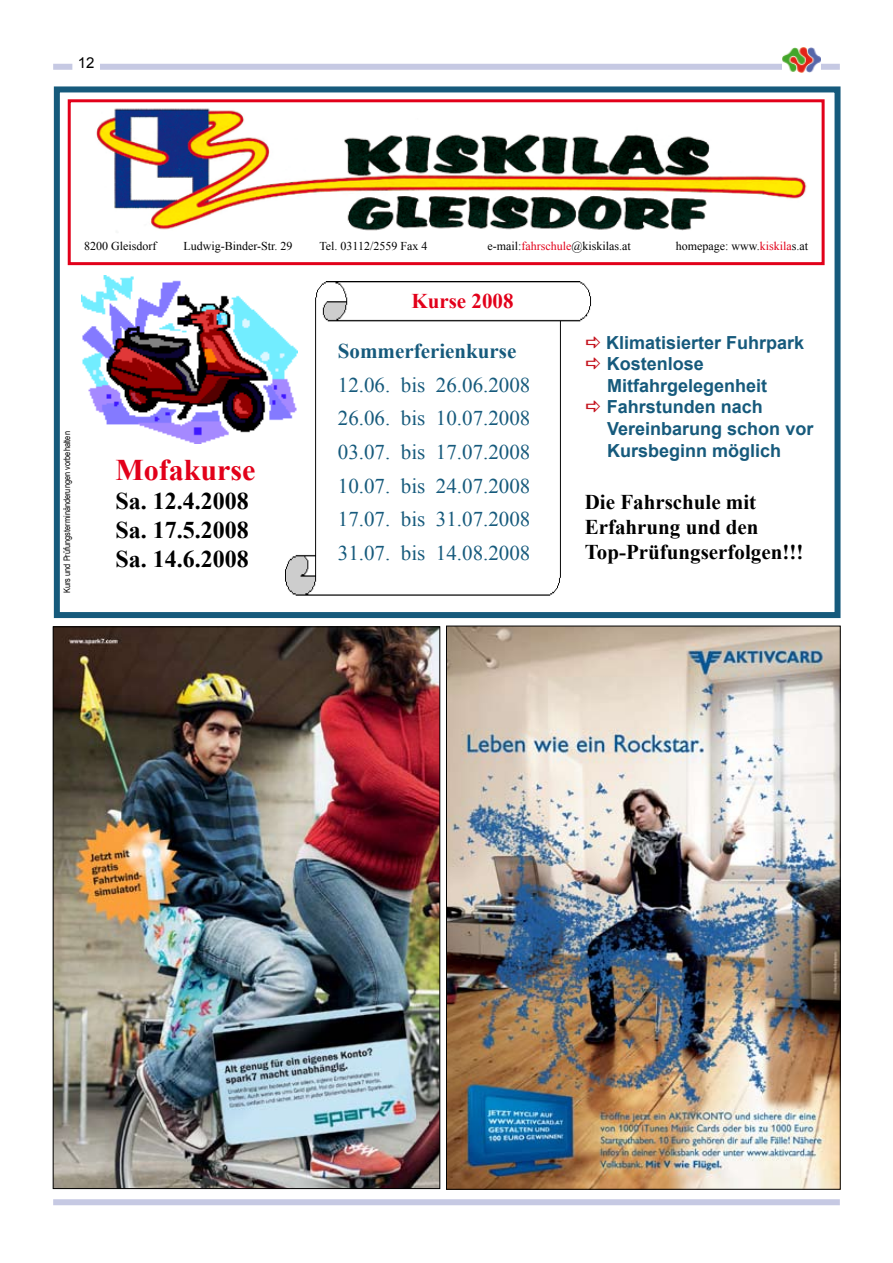
<style>
.page{position:relative;width:893px;height:1263px;background:#fff}
.page>*{position:absolute;margin:0;border:0;box-sizing:border-box;transform-origin:0 0}
.t1{font:700 30px "Times New Roman";color:#e2001a}
.t2{font:700 24px/28.8px "Times New Roman";color:#000;text-align:justify}
.t3{font:21px/33.6px "Times New Roman";color:#165a7c;text-align:justify}
.t4{font:700 21px/25.2px "Times New Roman";color:#000}
.t5{font:700 21px "Times New Roman";color:#165a7c}
.t6{font:700 21px "Times New Roman";color:#e2001a}
.t7{font:700 18px/21.6px "Arial";color:#165a7c}
.t8{font:15px "Arial";color:#000}
.t9{font:12px "Times New Roman";color:#000}
.t10{font:9px "Arial Narrow";color:#000}
.s1{color:#e2001a}
</style>
<div class="page">
<div style="left:53px;top:1199px;width:787px;height:6px;background:#c6c9e3"></div>
<div style="left:53px;top:64px;width:787px;height:6px;background:#c6c9e3"></div>
<img style="left:782px;top:48px;width:39px;height:24px">
<div style="left:73px;top:52px;width:26px;height:26px;background:#fff"></div>
<div style="left:54px;top:86px;width:786px;height:532px;border:6px solid #165a7c"></div>
<img style="left:96px;top:108px;width:711px;height:123px">
<div style="left:68px;top:99px;width:757px;height:166px;border:3px solid #e2001a"></div>
<img style="left:285px;top:281px;width:306px;height:315px">
<img style="left:81px;top:275px;width:216px;height:169px">
<img style="left:55px;top:628px;width:383px;height:559px">
<img style="left:448px;top:628px;width:390px;height:559px">
<svg style="left:586px;top:336px;width:5px;height:12px"></svg>
<svg style="left:586px;top:358px;width:5px;height:11px"></svg>
<svg style="left:586px;top:401px;width:5px;height:11px"></svg>
<p class="t8" style="left:78px;top:53px;width:18px">12</p>
<p class="t9" style="left:84px;top:238px;width:74px">8200 Gleisdorf</p>
<p class="t9" style="left:184px;top:238px;width:111px">Ludwig-Binder-Str. 29</p>
<p class="t9" style="left:319px;top:238px;width:110px">Tel. 03112/2559 Fax 4</p>
<p class="t9" style="left:487px;top:238px;width:145px">e-mail:<span class="s1">fahrschule</span>@kiskilas.at</p>
<p class="t9" style="left:676px;top:238px;width:134px">homepage: www.<span class="s1">kiskila</span>s.at</p>
<p class="t10" style="left:60px;top:593px;width:163px;rotate:-90deg">Kurs und Prüfungsterminänderungen vorbehalten</p>
<h1 class="t1" style="left:116px;top:449px;width:141px">Mofakurse</h1>
<p class="t2" style="left:116px;top:486px;width:135px">Sa. 12.4.2008<br>Sa. 17.5.2008<br>Sa. 14.6.2008</p>
<p class="t6" style="left:411px;top:286px;width:104px">Kurse 2008</p>
<p class="t5" style="left:338px;top:336px;width:180px">Sommerferienkurse</p>
<p class="t3" style="left:338px;top:367px;width:194px">12.06. bis 26.06.2008<br>26.06. bis 10.07.2008<br>03.07. bis 17.07.2008<br>10.07. bis 24.07.2008<br>17.07. bis 31.07.2008<br>31.07. bis 14.08.2008</p>
<p class="t7" style="left:606px;top:332px;width:209px">Klimatisierter Fuhrpark<br>Kostenlose<br>Mitfahrgelegenheit<br>Fahrstunden nach<br>Vereinbarung schon vor<br>Kursbeginn möglich</p>
<p class="t4" style="left:585px;top:489px;width:220px">Die Fahrschule mit<br>Erfahrung und den<br>Top-Prüfungserfolgen!!!</p>
</div>
